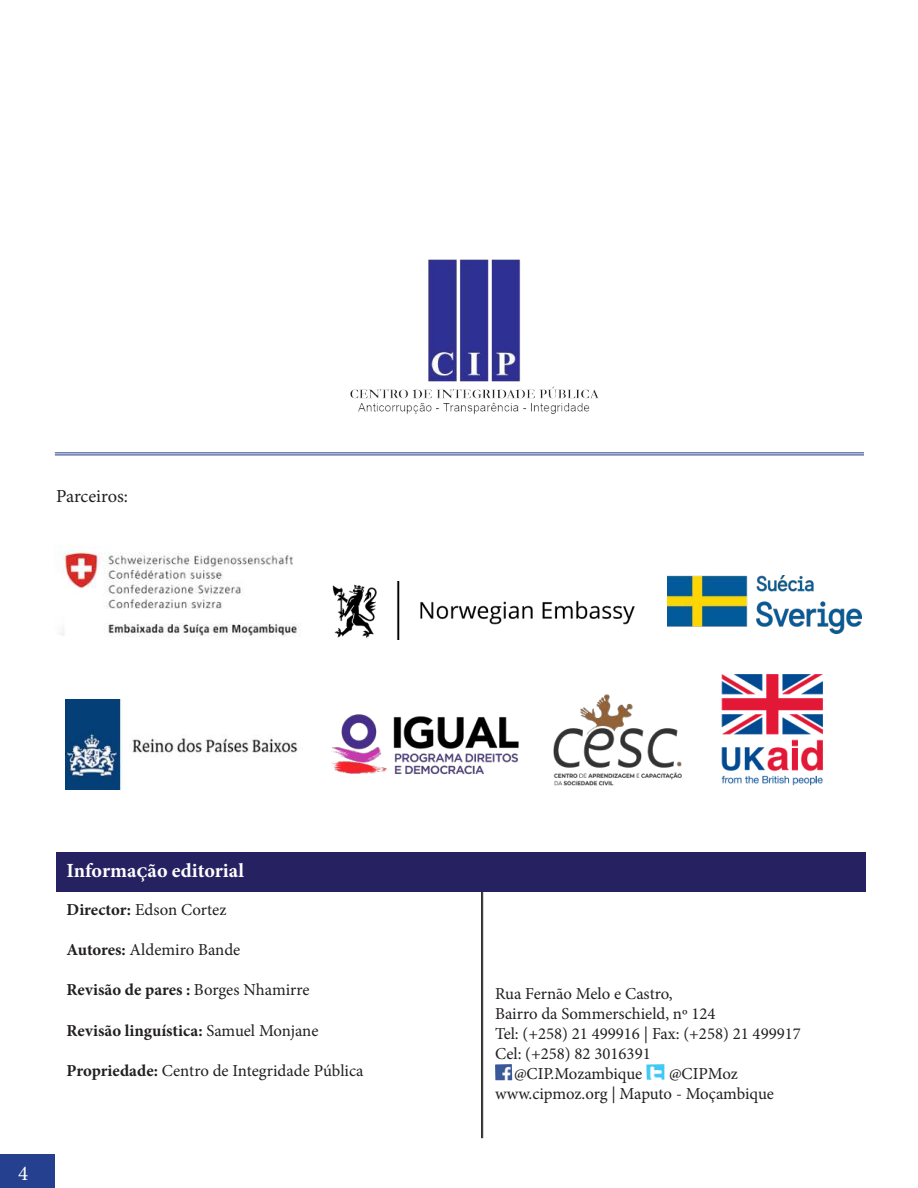
<style>
.page{position:relative;width:918px;height:1188px;background:#fff}
.page>*{position:absolute;margin:0;border:0;box-sizing:border-box;transform-origin:0 0}
.t1{font:21px "Minion Pro";color:#fff}
.t2{font:700 20.1px "Minion Pro";color:#fff}
.t3{font:18.45px "Minion Pro";letter-spacing:-.005em;color:#221f1f}
.t4{font:16.8px/20.1px "Minion Pro";color:#221f1f}
.t5{font:700 16.8px "Minion Pro";color:#221f1f}
.s1{font-weight:700}
.s2{font-weight:400}
</style>
<div class="page">
<div style="left:0;top:1154px;width:54px;height:34px;background:#24408e"></div>
<hr style="left:482px;top:890px;width:1px;height:248px;background:#221f1f">
<hr style="left:481px;top:890px;width:1px;height:248px;background:#221f1f">
<img style="left:495px;top:1064px;width:17px;height:16px">
<img style="left:646px;top:1064px;width:18px;height:16px">
<div style="left:56px;top:852px;width:810px;height:40px;background:#262161"></div>
<hr style="left:55px;top:452px;width:809px;height:1px;background:#24408e">
<hr style="left:55px;top:454px;width:809px;height:1px;background:#24408e">
<img style="left:721px;top:674px;width:102px;height:112px">
<img style="left:54px;top:545px;width:247px;height:92px">
<img style="left:553px;top:694px;width:129px;height:92px">
<img style="left:331px;top:714px;width:188px;height:61px">
<img style="left:65px;top:700px;width:233px;height:89px">
<img style="left:332px;top:581px;width:303px;height:59px">
<img style="left:667px;top:576px;width:195px;height:58px">
<img style="left:350px;top:259px;width:249px;height:156px">
<p class="t3" style="left:56px;top:488px;width:74px">Parceiros:</p>
<p class="t1" style="left:18px;top:1164px;width:12px">4</p>
<p class="t2" style="left:67px;top:863px;width:179px">InformaÇão editorial</p>
<p class="t4" style="left:67px;top:901px;width:161px"><span class="s1">Director:</span> Edson Cortez</p>
<p class="t4" style="left:67px;top:941px;width:175px"><span class="s1">Autores:</span> Aldemiro Bande</p>
<p class="t5" style="left:67px;top:984px;width:245px">Revisão de pares : <span class="s2">Borges Nhamirre</span></p>
<p class="t5" style="left:67px;top:1024px;width:253px">Revisão linguística: <span class="s2">Samuel Monjane</span></p>
<p class="t4" style="left:67px;top:1062px;width:298px"><span class="s1">Propriedade:</span> Centro de Integridade Pública</p>
<p class="t4" style="left:495px;top:984px;width:179px">Rua Fernão Melo e Castro,</p>
<p class="t4" style="left:495px;top:1005px;width:222px">Bairro da Sommerschield, nº 124</p>
<p class="t4" style="left:495px;top:1025px;width:307px">Tel: (+258) 21 499916 | Fax: (+258) 21 499917</p>
<p class="t4" style="left:495px;top:1045px;width:157px">Cel: (+258) 82 3016391</p>
<p class="t4" style="left:514px;top:1065px;width:130px">@CIP.Mozambique</p>
<p class="t4" style="left:495px;top:1065px;width:281px;text-indent:174px">@CIPMoz www.cipmoz.org | Maputo - Moçambique</p>
</div>
